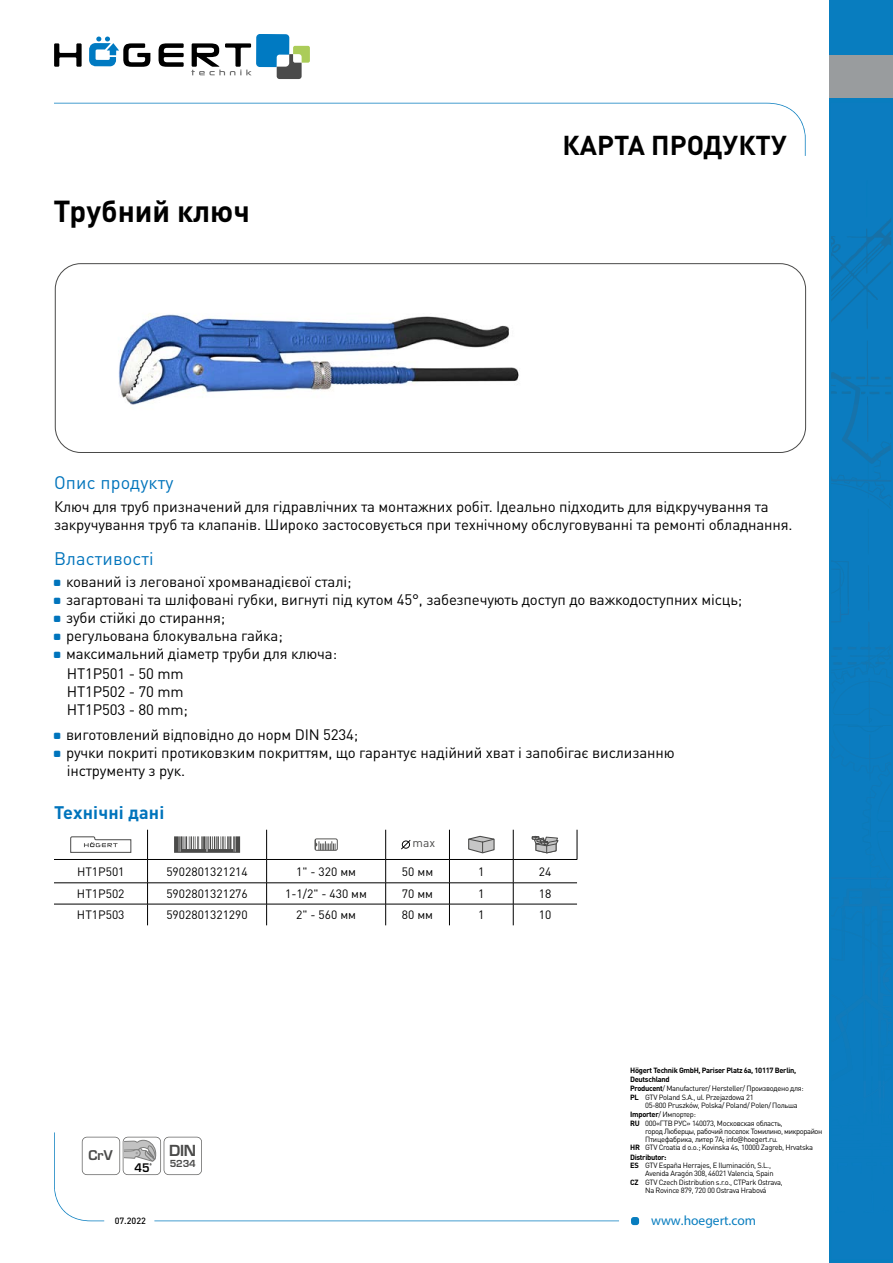
<style>
.page{position:relative;width:893px;height:1263px;background:#fff}
.page>*{position:absolute;margin:0;border:0;box-sizing:border-box;transform-origin:0 0}
.t1{font:700 30px "DIN Pro";color:#000}
.t2{font:700 27px "DIN Pro";color:#000}
.t3{font:18px "DIN Pro";letter-spacing:.01em;color:#0074bc}
.t4{font:700 18px "DIN Pro";letter-spacing:.01em;color:#0074bc}
.t5{font:15px/18px "DIN Pro";letter-spacing:-.01em;color:#000}
.t6{font:700 14.85px "Euromode";color:#4a4a49}
.t7{font:13.5px "Myriad Pro";color:#087dbf}
.t8{font:700 13.05px "Euromode";color:#4a4a49}
.t9{font:12px "DIN Pro";color:#000}
.t10{font:12px "DIN Pro";color:#4a4a49}
.t11{font:700 11.55px "Euromode";color:#000;scale:.93 1}
.t12{font:700 9.45px "Euromode";color:#4a4a49}
.t13{font:500 9px "DIN Pro";color:#000}
.t14{font:7.5px/8.2px "DIN Pro";letter-spacing:-.04em;color:#000}
.t15{font:700 7.5px/8.2px "DIN Pro";letter-spacing:-.04em;color:#000}
.s1{font-weight:700}
.s2{font-family:"Open Sans"}
</style>
<div class="page">
<svg style="left:54px;top:43px;width:28px;height:24px"></svg>
<svg style="left:159px;top:43px;width:25px;height:24px"></svg>
<svg style="left:89px;top:37px;width:61px;height:30px"></svg>
<svg style="left:191px;top:34px;width:119px;height:45px"></svg>
<svg style="left:54px;top:103px;width:752px;height:53px"></svg>
<div style="left:631px;top:1217px;width:8px;height:8px;background:#087dbf;border-radius:3px"></div>
<svg style="left:54px;top:1132px;width:565px;height:89px"></svg>
<div style="left:830px;top:0;width:63px;height:1263px;background:#087dbf"></div>
<img style="left:831px;top:273px;width:50px;height:56px">
<img style="left:867px;top:222px;width:24px;height:44px">
<img style="left:831px;top:222px;width:56px;height:42px">
<svg style="left:831px;top:341px;width:60px;height:565px"></svg>
<img style="left:863px;top:906px;width:28px;height:76px">
<img style="left:831px;top:877px;width:60px;height:2px">
<img style="left:848px;top:647px;width:43px;height:3px">
<div style="left:830px;top:56px;width:63px;height:42px;background:#999c9e"></div>
<hr style="left:54px;top:882px;width:94px;height:1px;background:#000">
<hr style="left:148px;top:882px;width:119px;height:1px;background:#000">
<hr style="left:267px;top:882px;width:119px;height:1px;background:#000">
<hr style="left:386px;top:882px;width:63px;height:1px;background:#000">
<hr style="left:449px;top:882px;width:64px;height:1px;background:#000">
<hr style="left:513px;top:882px;width:64px;height:1px;background:#000">
<hr style="left:54px;top:904px;width:94px;height:1px;background:#000">
<hr style="left:148px;top:904px;width:119px;height:1px;background:#000">
<hr style="left:267px;top:904px;width:119px;height:1px;background:#000">
<hr style="left:386px;top:904px;width:63px;height:1px;background:#000">
<hr style="left:449px;top:904px;width:64px;height:1px;background:#000">
<hr style="left:513px;top:904px;width:64px;height:1px;background:#000">
<svg style="left:147px;top:830px;width:1px;height:95px"></svg>
<svg style="left:266px;top:830px;width:1px;height:95px"></svg>
<svg style="left:385px;top:830px;width:1px;height:95px"></svg>
<svg style="left:449px;top:830px;width:1px;height:95px"></svg>
<hr style="left:54px;top:859px;width:94px;height:1px;background:#000">
<hr style="left:148px;top:859px;width:119px;height:1px;background:#000">
<hr style="left:267px;top:859px;width:119px;height:1px;background:#000">
<hr style="left:386px;top:859px;width:63px;height:1px;background:#000">
<hr style="left:449px;top:859px;width:64px;height:1px;background:#000">
<hr style="left:513px;top:859px;width:64px;height:1px;background:#000">
<svg style="left:577px;top:830px;width:1px;height:29px"></svg>
<svg style="left:513px;top:830px;width:1px;height:95px"></svg>
<svg style="left:70px;top:836px;width:61px;height:17px"></svg>
<svg style="left:174px;top:836px;width:66px;height:17px"></svg>
<div style="left:315px;top:838px;width:23px;height:13px;border:1px solid #575756;border-radius:2px"></div>
<svg style="left:315px;top:839px;width:21px;height:11px"></svg>
<svg style="left:401px;top:840px;width:10px;height:9px"></svg>
<svg style="left:468px;top:836px;width:27px;height:17px"></svg>
<svg style="left:532px;top:836px;width:26px;height:17px"></svg>
<svg style="left:82px;top:1137px;width:120px;height:38px"></svg>
<img style="left:118px;top:313px;width:401px;height:92px">
<div style="left:55px;top:263px;width:751px;height:190px;border:1px solid #4a4a49;border-radius:26px"></div>
<h1 class="t1" style="left:54px;top:191px;width:198px">Трубний ключ</h1>
<h2 class="t2" style="left:563px;top:126px;width:226px">КАРТА ПРОДУКТУ</h2>
<p class="t3" style="left:54px;top:471px;width:121px">Опис продукту</p>
<p class="t5" style="left:54px;top:497px;width:740px">Ключ для труб призначений для гідравлічних та монтажних робіт. Ідеально підходить для відкручування та закручування труб та клапанів. Широко застосовується при технічному обслуговуванні та ремонті обладнання.</p>
<p class="t3" style="left:54px;top:546px;width:101px">Властивості</p>
<p class="t5" style="left:66px;top:572px;width:678px">кований із легованої хромванадієвої сталі;<br>загартовані та шліфовані губки, вигнуті під кутом 45°, забезпечують доступ до важкодоступних місць; зуби стійкі до стирання;<br>регульована блокувальна гайка;<br>максимальний діаметр труби для ключа:</p>
<p class="t5" style="left:67px;top:664px;width:123px">HT1P501 - 50 mm<br>HT1P502 - 70 mm<br>HT1P503 - 80 mm;</p>
<p class="t5" style="left:66px;top:725px;width:610px">виготовлений відповідно до норм DIN 5234;<br>ручки покриті протиковзким покриттям, що гарантує надійний хват і запобігає вислизанню інструменту з рук.</p>
<p class="t4" style="left:54px;top:801px;width:112px">Технічні дані</p>
<p class="t10" style="left:413px;top:835px;width:24px">max</p>
<p class="t9" style="left:77px;top:863px;width:49px">HT1P501</p>
<p class="t9" style="left:166px;top:863px;width:83px">5902801321214</p>
<p class="t9" style="left:296px;top:863px;width:61px">1" - 320 мм</p>
<p class="t9" style="left:402px;top:863px;width:33px">50 мм</p>
<p class="t9" style="left:478px;top:863px;width:8px">1</p>
<p class="t9" style="left:539px;top:863px;width:14px">24</p>
<p class="t9" style="left:77px;top:885px;width:49px">HT1P502</p>
<p class="t9" style="left:166px;top:885px;width:83px">5902801321276</p>
<p class="t9" style="left:285px;top:885px;width:83px">1-1/2" - 430 мм</p>
<p class="t9" style="left:402px;top:885px;width:33px">70 мм</p>
<p class="t9" style="left:478px;top:885px;width:8px">1</p>
<p class="t9" style="left:539px;top:885px;width:14px">18</p>
<p class="t9" style="left:77px;top:907px;width:49px">HT1P503</p>
<p class="t9" style="left:166px;top:907px;width:83px">5902801321290</p>
<p class="t9" style="left:296px;top:907px;width:61px">2" - 560 мм</p>
<p class="t9" style="left:402px;top:907px;width:33px">80 мм</p>
<p class="t9" style="left:478px;top:907px;width:8px">1</p>
<p class="t9" style="left:539px;top:907px;width:14px">10</p>
<p class="t8" style="left:89px;top:1148px;width:26px">CrV</p>
<p class="t11" style="left:134px;top:1161px;width:22px">45°</p>
<p class="t6" style="left:169px;top:1141px;width:28px">DIN</p>
<p class="t12" style="left:170px;top:1158px;width:27px">5234</p>
<p class="t15" style="left:630px;top:1066px;width:168px">Högert Technik GmbH, Pariser Platz 6a, 10117 Berlin,<br>Deutschland</p>
<p class="t14" style="left:630px;top:1084px;width:175px"><span class="s1">Producent</span>/ Manufacturer/ Hersteller/ Производено для:<br><span class="s1">PL</span> GTV Poland S.A., ul. Przejazdowa 21</p>
<p class="t14" style="left:630px;top:1100px;width:169px;line-height:9.4px;text-indent:15px">05-800 Pruszków, Polska/ Poland/ Polen/ Польша<br><span class="s1">Importer</span>/ Импортер:</p>
<p class="t14" style="left:630px;top:1118px;width:154px"><span class="s1">RU</span> 000«ГТВ РУС» 140073, Mосковская область,</p>
<p class="t14" style="left:645px;top:1127px;width:179px">город Люберцы, рабочий поселок Томилино, микрорайон</p>
<p class="t14" style="left:645px;top:1135px;width:134px">Птицефабрика, литер 7А; info<span class="s2">@</span>hoegert.ru.</p>
<p class="t14" style="left:630px;top:1143px;width:184px"><span class="s1">HR</span> GTV Croatia d o.o.; Kovinska 4s, 10000 Zagreb, Hrvatska</p>
<p class="t15" style="left:630px;top:1153px;width:38px">Distributor:</p>
<p class="t14" style="left:630px;top:1161px;width:142px"><span class="s1">ES</span> GTV España Herrajes, E Iluminación, S.L.,</p>
<p class="t14" style="left:645px;top:1169px;width:130px">Avenida Aragón 308, 46021 Valencia, Spain</p>
<p class="t14" style="left:630px;top:1177px;width:154px"><span class="s1">CZ</span> GTV Czech Distribution s.r.o., CTPark Ostrava,</p>
<p class="t14" style="left:645px;top:1186px;width:123px">Na Rovince 879, 720 00 Ostrava Hrabová</p>
<p class="t13" style="left:115px;top:1213px;width:33px">07.2022</p>
<p class="t7" style="left:651px;top:1212px;width:107px">www.hoegert.com</p>
</div>
